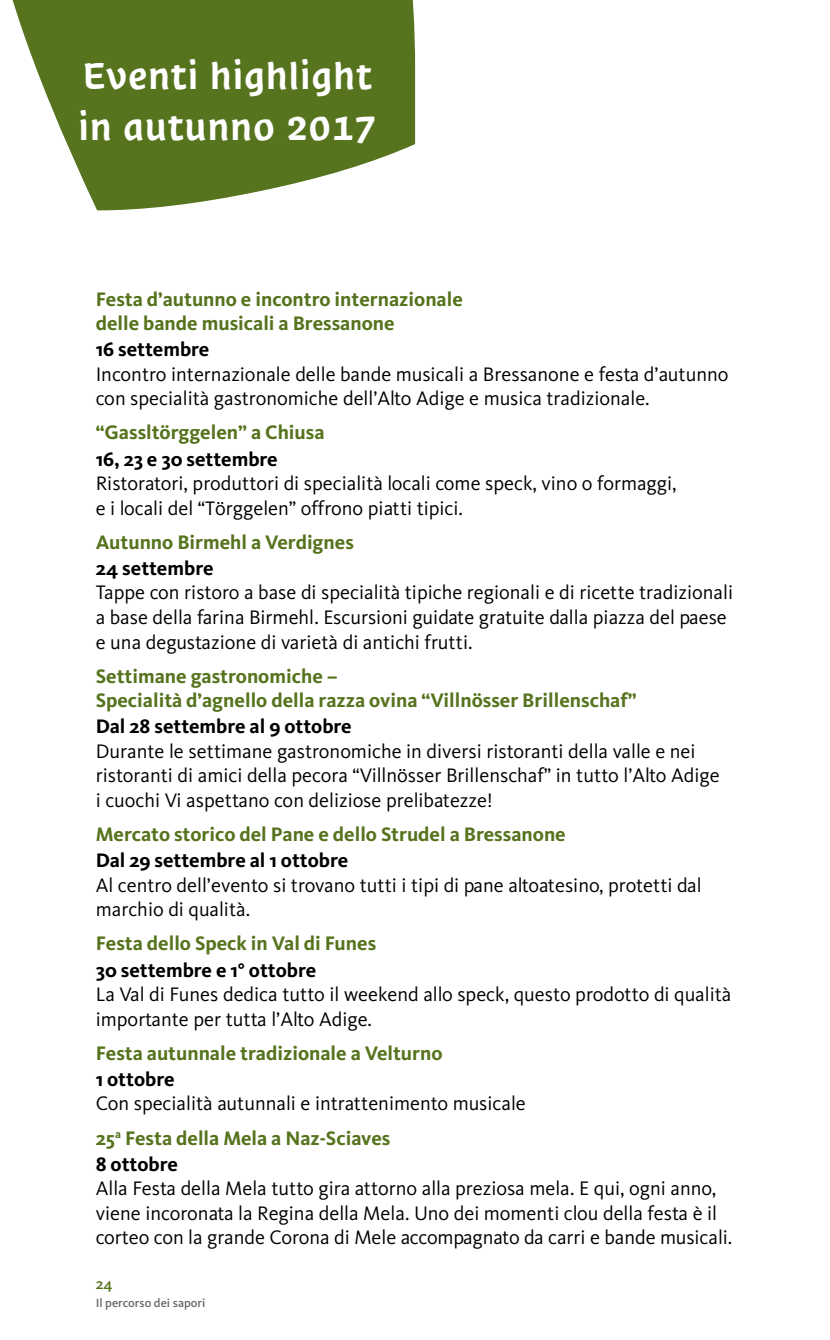
<style>
.page{position:relative;width:830px;height:1340px;background:#fff}
.page>*{position:absolute;margin:0;border:0;box-sizing:border-box;transform-origin:0 0}
.t1{font:42.75px/51.3px "Suedtirol";color:#fff}
.t2{font:20.25px/24.5px "Kievit";color:#000}
.t3{font:700 20.25px/24.5px "Kievit";color:#56731d}
.t4{font:700 20.25px "Kievit";color:#000}
.t5{font:500 15.75px "Kievit";color:#56731d}
.t6{font:500 12.38px "Kievit";color:#68676c}
.s1{font-weight:700;color:#56731d}
</style>
<div class="page">
<svg style="left:12px;top:0;width:403px;height:210px;fill:#56731d"></svg>
<h1 class="t1" style="left:78px;top:50px;width:300px">Eventi highlight in autunno 2017</h1>
<p class="t3" style="left:96px;top:286px;width:368px">Festa d’autunno e incontro internazionale delle bande musicali a Bressanone</p>
<p class="t4" style="left:96px;top:337px;width:115px">16 settembre</p>
<p class="t2" style="left:96px;top:361px;width:634px">Incontro internazionale delle bande musicali a Bressanone e festa d’autunno con specialità gastronomiche dell’Alto Adige e musica tradizionale.</p>
<p class="t3" style="left:96px;top:420px;width:230px">“Gassltörggelen” a Chiusa</p>
<p class="t4" style="left:96px;top:446px;width:183px">16, 23 e 30 settembre</p>
<p class="t2" style="left:96px;top:471px;width:582px">Ristoratori, produttori di specialità locali come speck, vino o formaggi, e i locali del “Törggelen” offrono piatti tipici.</p>
<p class="t3" style="left:96px;top:529px;width:259px">Autunno Birmehl a Verdignes</p>
<p class="t4" style="left:96px;top:555px;width:119px">24 settembre</p>
<p class="t2" style="left:96px;top:580px;width:638px">Tappe con ristoro a base di specialità tipiche regionali e di ricette tradizionali a base della farina Birmehl. Escursioni guidate gratuite dalla piazza del paese e una degustazione di varietà di antichi frutti.</p>
<p class="t3" style="left:96px;top:663px;width:542px">Settimane gastronomiche –<br>Specialità d’agnello della razza ovina “Villnösser Brillenschaf”</p>
<p class="t4" style="left:96px;top:714px;width:257px">Dal 28 settembre al 9 ottobre</p>
<p class="t2" style="left:96px;top:738px;width:625px">Durante le settimane gastronomiche in diversi ristoranti della valle e nei ristoranti di amici della pecora “Villnösser Brillenschaf” in tutto l’Alto Adige i cuochi Vi aspettano con deliziose prelibatezze!</p>
<p class="t3" style="left:96px;top:821px;width:471px">Mercato storico del Pane e dello Strudel a Bressanone</p>
<p class="t4" style="left:96px;top:848px;width:254px">Dal 29 settembre al 1 ottobre</p>
<p class="t2" style="left:96px;top:872px;width:607px">Al centro dell’evento si trovano tutti i tipi di pane altoatesino, protetti dal marchio di qualità.</p>
<p class="t3" style="left:96px;top:931px;width:282px">Festa dello Speck in Val di Funes</p>
<p class="t4" style="left:96px;top:957px;width:222px">30 settembre e 1° ottobre</p>
<p class="t2" style="left:96px;top:981px;width:636px">La Val di Funes dedica tutto il weekend allo speck, questo prodotto di qualità importante per tutta l’Alto Adige.</p>
<p class="t3" style="left:96px;top:1040px;width:348px">Festa autunnale tradizionale a Velturno</p>
<p class="t4" style="left:96px;top:1066px;width:80px">1 ottobre</p>
<p class="t2" style="left:96px;top:1086px;width:431px;line-height:34px">Con specialità autunnali e intrattenimento musicale<br><span class="s1">25</span><sup>a</sup> <span class="s1">Festa della Mela a Naz-Sciaves</span></p>
<p class="t4" style="left:96px;top:1151px;width:84px">8 ottobre</p>
<p class="t2" style="left:96px;top:1175px;width:637px">Alla Festa della Mela tutto gira attorno alla preziosa mela. E qui, ogni anno, viene incoronata la Regina della Mela. Uno dei momenti clou della festa è il corteo con la grande Corona di Mele accompagnato da carri e bande musicali.</p>
<p class="t5" style="left:96px;top:1274px;width:19px">24</p>
<p class="t6" style="left:96px;top:1295px;width:111px">Il percorso dei sapori</p>
</div>
